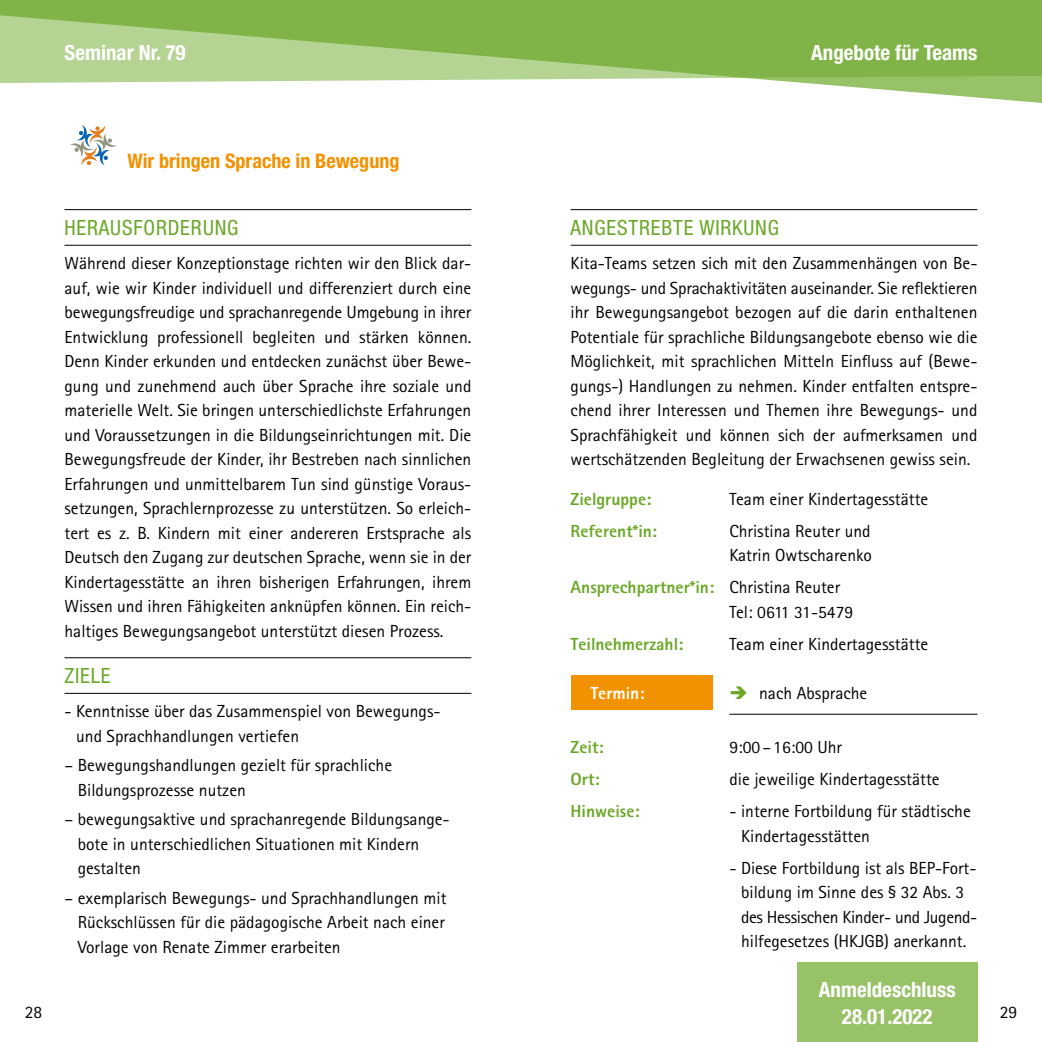
<style>
.page{position:relative;width:1042px;height:1042px;background:#fff}
.page>*{position:absolute;margin:0;border:0;box-sizing:border-box;transform-origin:0 0}
.t1{font:700 condensed 21px/26.2px "Helvetica Neue";color:#fff;text-align:center}
.t2{font:condensed 21px "Helvetica Neue";letter-spacing:.04em;color:#6ba828}
.t3{font:700 condensed 20.12px "Helvetica Neue";color:#f39200}
.t4{font:17.5px/24.5px "Rotis Sans Serif";color:#000}
.t5{font:800 17.5px "Rotis Sans Serif";color:#6ba828}
.t6{font:800 17.5px "Rotis Sans Serif";color:#fff}
.s1{font-weight:800;color:#6ba828}
.s2{color:#6ba828}
</style>
<div class="page">
<svg style="left:0;top:0;width:1042px;height:103px;fill:#81b448"></svg>
<div style="left:797px;top:962px;width:180px;height:80px;background:#97c268"></div>
<hr style="left:570px;top:209px;width:407px;height:1px;background:#000">
<hr style="left:570px;top:245px;width:407px;height:1px;background:#000">
<hr style="left:729px;top:714px;width:248px;height:1px;background:#000">
<div style="left:570px;top:675px;width:142px;height:34px;background:#f39200"></div>
<hr style="left:64px;top:209px;width:407px;height:1px;background:#000">
<hr style="left:64px;top:245px;width:407px;height:1px;background:#000">
<hr style="left:64px;top:657px;width:407px;height:1px;background:#000">
<hr style="left:64px;top:693px;width:407px;height:1px;background:#000">
<svg style="left:70px;top:125px;width:47px;height:41px"></svg>
<p class="t1" style="left:64px;top:39px;width:123px">Seminar Nr. 79</p>
<p class="t4" style="left:25px;top:999px;width:19px">28</p>
<p class="t3" style="left:127px;top:149px;width:273px">Wir bringen Sprache in Bewegung</p>
<p class="t2" style="left:64px;top:215px;width:176px">HERAUSFORDERUNG</p>
<p class="t4" style="left:64px;top:251px;width:408px;text-align:justify">Während dieser Konzeptionstage richten wir den Blick dar&shy;auf, wie wir Kinder individuell und differenziert durch eine bewegungsfreudige und sprachanregende Umgebung in ihrer Entwicklung professionell begleiten und stärken können.<br>Denn Kinder erkunden und entdecken zunächst über Bewe&shy;gung und zunehmend auch über Sprache ihre soziale und materielle Welt. Sie bringen unterschiedlichste Erfahrungen und Voraussetzungen in die Bildungseinrichtungen mit. Die Bewegungsfreude der Kinder, ihr Bestreben nach sinnlichen Erfahrungen und unmittelbarem Tun sind günstige Voraus&shy;setzungen, Sprachlernprozesse zu unterstützen. So erleich&shy;tert es z. B. Kindern mit einer andereren Erstsprache als Deutsch den Zugang zur deutschen Sprache, wenn sie in der Kindertagesstätte an ihren bisherigen Erfahrungen, ihrem Wissen und ihren Fähigkeiten anknüpfen können. Ein reich&shy;haltiges Bewegungsangebot unterstützt diesen Prozess.</p>
<p class="t2" style="left:64px;top:663px;width:48px">ZIELE</p>
<p class="t4" style="left:76px;top:699px;width:366px;text-indent:-12px">- Kenntnisse über das Zusammenspiel von Bewegungs&shy;und Sprachhandlungen vertiefen</p>
<p class="t4" style="left:78px;top:753px;width:316px;text-indent:-13px">– Bewegungshandlungen gezielt für sprachliche<br>Bildungsprozesse nutzen</p>
<p class="t4" style="left:78px;top:807px;width:373px;text-indent:-13px">– bewegungsaktive und sprachanregende Bildungsange&shy;bote in unterschiedlichen Situationen mit Kindern gestalten</p>
<p class="t4" style="left:78px;top:885px;width:370px;text-align:justify;text-indent:-13px">– exemplarisch Bewegungs- und Sprachhandlungen mit Rückschlüssen für die pädagogische Arbeit nach einer Vorlage von Renate Zimmer erarbeiten</p>
<p class="t1" style="left:811px;top:39px;width:168px">Angebote für Teams</p>
<p class="t2" style="left:570px;top:215px;width:210px">ANGESTREBTE WIRKUNG</p>
<p class="t4" style="left:570px;top:251px;width:408px;text-align:justify">Kita-Teams setzen sich mit den Zusammenhängen von Be&shy;wegungs- und Sprachaktivitäten auseinander. Sie reflektieren ihr Bewegungsangebot bezogen auf die darin enthaltenen Potentiale für sprachliche Bildungsangebote ebenso wie die Möglichkeit, mit sprachlichen Mitteln Einfluss auf (Bewe&shy;gungs-) Handlungen zu nehmen. Kinder entfalten entspre&shy;chend ihrer Interessen und Themen ihre Bewegungs- und Sprachfähigkeit und können sich der aufmerksamen und wertschätzenden Begleitung der Erwachsenen gewiss sein.</p>
<p class="t5" style="left:570px;top:488px;width:82px">Zielgruppe:</p>
<p class="t4" style="left:729px;top:486px;width:200px">Team einer Kindertagesstätte</p>
<p class="t5" style="left:570px;top:519px;width:88px">Referent*in:</p>
<p class="t4" style="left:729px;top:518px;width:144px">Christina Reuter und<br>Katrin Owtscharenko</p>
<p class="t4" style="left:729px;top:575px;width:125px;text-indent:-159px"><span class="s1">Ansprechpartner*in:</span> Christina Reuter<br>Tel: 0611 31-5479</p>
<p class="t5" style="left:570px;top:632px;width:114px">Teilnehmerzahl:</p>
<p class="t4" style="left:729px;top:631px;width:200px">Team einer Kindertagesstätte</p>
<p class="t6" style="left:590px;top:682px;width:56px">Termin:</p>
<p class="t4" style="left:729px;top:680px;width:139px"><span class="s2">➔</span> nach Absprache</p>
<p class="t5" style="left:570px;top:736px;width:35px">Zeit:</p>
<p class="t4" style="left:729px;top:735px;width:114px">9:00–16:00 Uhr</p>
<p class="t5" style="left:570px;top:768px;width:31px">Ort:</p>
<p class="t4" style="left:729px;top:767px;width:212px">die jeweilige Kindertagesstätte</p>
<p class="t5" style="left:570px;top:800px;width:71px">Hinweise:</p>
<p class="t4" style="left:741px;top:799px;width:231px;text-indent:-12px">- interne Fortbildung für städtische<br>Kindertagesstätten</p>
<p class="t4" style="left:741px;top:855px;width:238px;text-indent:-12px">- Diese Fortbildung ist als BEP-Fort&shy;bildung im Sinne des § 32 Abs. 3 des Hessischen Kinder- und Jugend&shy;hilfegesetzes (HKJGB) anerkannt.</p>
<p class="t1" style="left:819px;top:976px;width:138px">Anmeldeschluss<br>28.01.2022</p>
<p class="t4" style="left:999px;top:999px;width:19px">29</p>
</div>
